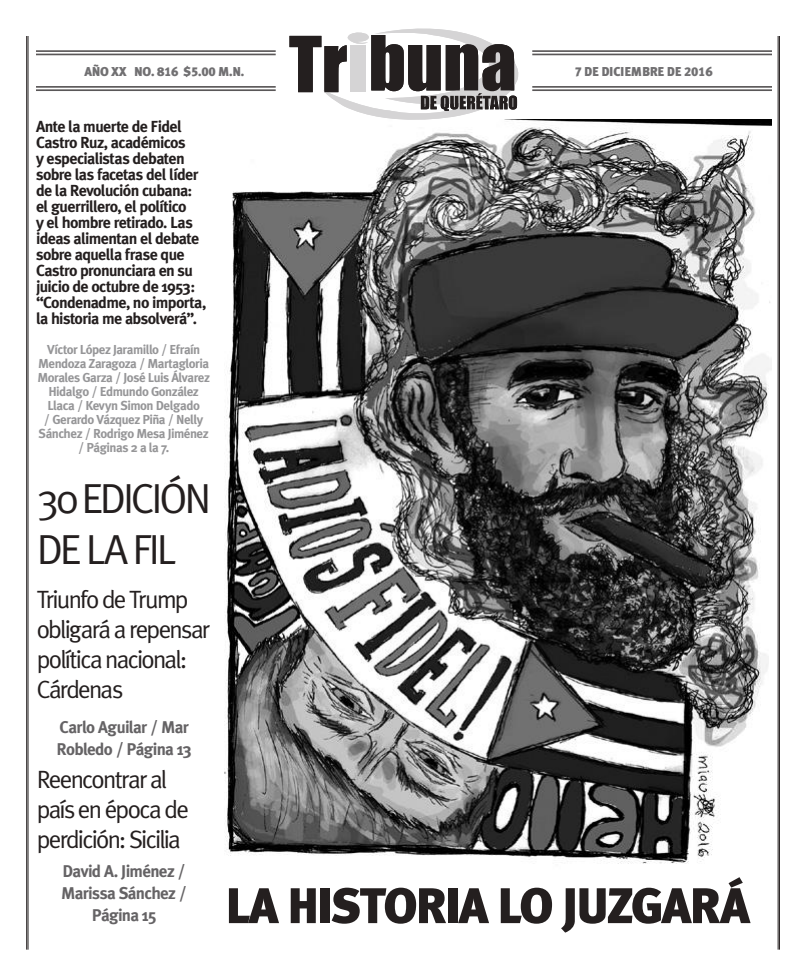
<style>
.page{position:relative;width:808px;height:978px;background:#fff}
.page>*{position:absolute;margin:0;border:0;box-sizing:border-box;transform-origin:0 0}
.t1{font:900 50px "Meta Plus";letter-spacing:-.05em;color:#241f1f}
.t2{font:42px/50.4px "Meta Plus Normal";letter-spacing:-.075em;color:#241f1f}
.t3{font:25px/30px "Meta Plus Normal";letter-spacing:-.07em;color:#241f1f}
.t4{font:700 17px/22px "Meta Plus";letter-spacing:-.04em;color:#656365}
.t5{font:700 16px/16px "Meta Plus";letter-spacing:-.04em;color:#241f1f}
.t6{font:700 13px/14px "Meta Plus";letter-spacing:-.04em;color:#969698;text-align:center}
.t7{font:900 12.9px "Meta Plus Lining";letter-spacing:-.02em;color:#717072}
</style>
<div class="page">
<img style="left:225px;top:120px;width:547px;height:744px">
<hr style="left:36px;top:86px;width:240px;height:2px;background:#5a5758">
<hr style="left:36px;top:89px;width:240px;height:2px;background:#5a5758">
<hr style="left:532px;top:86px;width:240px;height:2px;background:#5a5758">
<hr style="left:532px;top:89px;width:240px;height:2px;background:#5a5758">
<hr style="left:36px;top:50px;width:240px;height:2px;background:#5a5758">
<hr style="left:36px;top:54px;width:240px;height:1px;background:#5a5758">
<hr style="left:532px;top:50px;width:240px;height:2px;background:#5a5758">
<hr style="left:532px;top:54px;width:240px;height:1px;background:#5a5758">
<hr style="left:28px;top:36px;width:1px;height:914px;background:#241f1f">
<hr style="left:26px;top:36px;width:1px;height:914px;background:#241f1f">
<hr style="left:779px;top:36px;width:1px;height:914px;background:#241f1f">
<hr style="left:778px;top:36px;width:1px;height:914px;background:#241f1f">
<svg style="left:289px;top:28px;width:235px;height:100px"></svg>
<p class="t7" style="left:84px;top:64px;width:161px">AÑO XX NO. 816 $5.00 M.N.</p>
<p class="t7" style="left:574px;top:64px;width:140px">7 DE DICIEMBRE DE 2016</p>
<p class="t5" style="left:36px;top:119px;width:172px">Ante la muerte de Fidel<br>Castro Ruz, académicos<br>y especialistas debaten sobre las facetas del líder de la Revolución cubana: el guerrillero, el político<br>y el hombre retirado. Las ideas alimentan el debate sobre aquella frase que<br>Castro pronunciara en su juicio de octubre de 1953: “Condenadme, no importa, la historia me absolverá”.</p>
<p class="t6" style="left:37px;top:343px;width:174px">Víctor López Jaramillo / Efraín<br>Mendoza Zaragoza / Martagloria<br>Morales Garza / José Luis Álvarez<br>Hidalgo / Edmundo González<br>Llaca / Kevyn Simon Delgado<br>/ Gerardo Vázquez Piña / Nelly<br>Sánchez / Rodrigo Mesa Jiménez / Páginas 2 a la 7.</p>
<h2 class="t2" style="left:37px;top:473px;width:176px">30 EDICIÓN<br>DE LA FIL</h2>
<h3 class="t3" style="left:37px;top:584px;width:175px">Triunfo de Trump obligará a repensar política nacional:<br>Cárdenas</h3>
<p class="t4" style="left:57px;top:716px;width:137px">Carlo Aguilar / Mar<br>Robledo / Página 13</p>
<h3 class="t3" style="left:37px;top:764px;width:154px">Reencontrar al país en época de perdición: Sicilia</h3>
<p class="t4" style="left:61px;top:860px;width:127px;text-align:center">David A. Jiménez /<br>Marissa Sánchez /<br>Página 15</p>
<h1 class="t1" style="left:225px;top:876px;width:526px">LA HISTORIA LO JUZGARÁ</h1>
</div>
